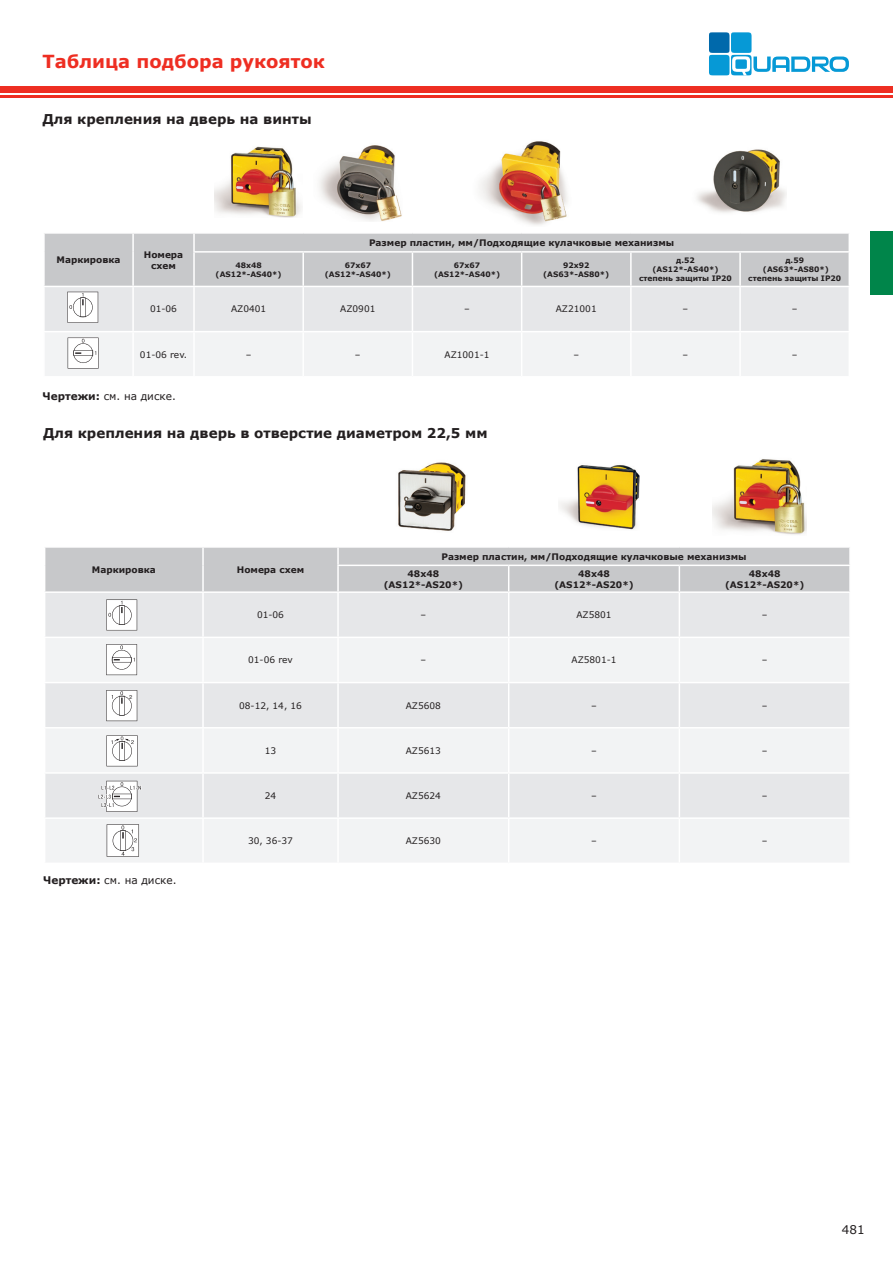
<style>
.page{position:relative;width:893px;height:1263px;background:#fff}
.page>*{position:absolute;margin:0;border:0;box-sizing:border-box;transform-origin:0 0}
.t1{font:700 18px "Verdana";color:#ee2e22}
.t2{font:700 13.5px "Verdana";color:#231f20}
.t3{font:12px "Verdana";color:#231f20}
.t4{font:10.5px "Verdana";color:#231f20}
.Paragraph_table_body{font:700 9px/10.8px "Verdana";color:#231f20;text-align:center}
.Paragraph_table_body-2{font:9px "Verdana";color:#231f20}
.Paragraph_table_body-3{font:700 7.5px "Verdana";color:#231f20}
.t5{font:5.4px "Pragmatica C";color:#231f20}
.s1{font-weight:700}
</style>
<div class="page">
<svg style="left:709px;top:32px;width:140px;height:43px"></svg>
<svg style="left:0;top:86px;width:3px;height:12px"></svg>
<div style="left:3px;top:86px;width:890px;height:6px;background:#ee2e22"></div>
<hr style="left:3px;top:95px;width:890px;height:3px;background:#ee2e22">
<div style="left:871px;top:231px;width:22px;height:64px;background:#00854a"></div>
<img style="left:479px;top:141px;width:89px;height:84px">
<img style="left:697px;top:149px;width:90px;height:64px">
<img style="left:214px;top:146px;width:88px;height:72px">
<img style="left:319px;top:145px;width:83px;height:76px">
<svg style="left:44px;top:233px;width:805px;height:143px"></svg>
<div style="left:45px;top:593px;width:804px;height:44px;background:#e6e7e9"></div>
<svg style="left:45px;top:638px;width:804px;height:224px;fill:#f2f3f4"></svg>
<div style="left:45px;top:547px;width:805px;height:44px;background:#c7c8ca"></div>
<hr style="left:849px;top:566px;width:2px;height:25px;background:#fff">
<hr style="left:202px;top:593px;width:2px;height:44px;background:#fff">
<hr style="left:337px;top:593px;width:2px;height:44px;background:#fff">
<hr style="left:508px;top:593px;width:1px;height:44px;background:#fff">
<hr style="left:679px;top:593px;width:1px;height:44px;background:#fff">
<hr style="left:202px;top:638px;width:2px;height:44px;background:#fff">
<hr style="left:337px;top:638px;width:2px;height:44px;background:#fff">
<hr style="left:508px;top:638px;width:1px;height:44px;background:#fff">
<hr style="left:679px;top:638px;width:1px;height:44px;background:#fff">
<hr style="left:44px;top:682px;width:159px;height:1px;background:#fff">
<hr style="left:203px;top:682px;width:135px;height:1px;background:#fff">
<hr style="left:202px;top:683px;width:2px;height:44px;background:#fff">
<hr style="left:338px;top:682px;width:171px;height:1px;background:#fff">
<hr style="left:337px;top:683px;width:2px;height:44px;background:#fff">
<hr style="left:509px;top:682px;width:170px;height:1px;background:#fff">
<hr style="left:508px;top:683px;width:1px;height:44px;background:#fff">
<hr style="left:679px;top:682px;width:172px;height:1px;background:#fff">
<hr style="left:679px;top:683px;width:1px;height:44px;background:#fff">
<hr style="left:44px;top:727px;width:159px;height:1px;background:#fff">
<hr style="left:203px;top:727px;width:135px;height:1px;background:#fff">
<hr style="left:202px;top:728px;width:2px;height:44px;background:#fff">
<hr style="left:338px;top:727px;width:171px;height:1px;background:#fff">
<hr style="left:337px;top:728px;width:2px;height:44px;background:#fff">
<hr style="left:509px;top:727px;width:170px;height:1px;background:#fff">
<hr style="left:508px;top:728px;width:1px;height:44px;background:#fff">
<hr style="left:679px;top:727px;width:172px;height:1px;background:#fff">
<hr style="left:679px;top:728px;width:1px;height:44px;background:#fff">
<hr style="left:44px;top:772px;width:159px;height:2px;background:#fff">
<hr style="left:203px;top:772px;width:135px;height:2px;background:#fff">
<hr style="left:202px;top:774px;width:2px;height:43px;background:#fff">
<hr style="left:338px;top:772px;width:171px;height:2px;background:#fff">
<hr style="left:337px;top:774px;width:2px;height:43px;background:#fff">
<hr style="left:509px;top:772px;width:170px;height:2px;background:#fff">
<hr style="left:508px;top:774px;width:1px;height:43px;background:#fff">
<hr style="left:679px;top:772px;width:172px;height:2px;background:#fff">
<hr style="left:679px;top:774px;width:1px;height:43px;background:#fff">
<hr style="left:44px;top:817px;width:159px;height:2px;background:#fff">
<hr style="left:203px;top:817px;width:135px;height:2px;background:#fff">
<hr style="left:202px;top:819px;width:2px;height:43px;background:#fff">
<hr style="left:338px;top:817px;width:171px;height:2px;background:#fff">
<hr style="left:337px;top:819px;width:2px;height:43px;background:#fff">
<hr style="left:509px;top:817px;width:170px;height:2px;background:#fff">
<hr style="left:508px;top:819px;width:1px;height:43px;background:#fff">
<hr style="left:679px;top:817px;width:172px;height:2px;background:#fff">
<hr style="left:679px;top:819px;width:1px;height:43px;background:#fff">
<img style="left:559px;top:465px;width:80px;height:65px">
<img style="left:398px;top:462px;width:68px;height:69px">
<img style="left:712px;top:459px;width:95px;height:76px">
<svg style="left:107px;top:824px;width:32px;height:33px"></svg>
<svg style="left:98px;top:781px;width:43px;height:31px"></svg>
<svg style="left:106px;top:690px;width:31px;height:31px"></svg>
<svg style="left:106px;top:735px;width:32px;height:31px"></svg>
<svg style="left:106px;top:599px;width:31px;height:31px"></svg>
<svg style="left:106px;top:644px;width:31px;height:31px"></svg>
<p class="t1" style="left:43px;top:49px;width:284px">Таблица подбора рукояток</p>
<p class="t2" style="left:43px;top:110px;width:271px">Для крепления на дверь на винты</p>
<p class="Paragraph_table_body" style="left:57px;top:254px;width:65px">Маркировка</p>
<p class="Paragraph_table_body" style="left:144px;top:249px;width:41px">Номера схем</p>
<p class="Paragraph_table_body-3" style="left:235px;top:259px;width:28px">48х48</p>
<p class="Paragraph_table_body-3" style="left:216px;top:268px;width:68px">(AS12*-AS40*)</p>
<p class="Paragraph_table_body" style="left:369px;top:237px;width:307px">Размер пластин, мм/Подходящие кулачковые механизмы</p>
<p class="Paragraph_table_body-3" style="left:345px;top:259px;width:28px">67х67</p>
<p class="Paragraph_table_body-3" style="left:325px;top:268px;width:68px">(AS12*-AS40*)</p>
<p class="Paragraph_table_body-3" style="left:454px;top:259px;width:28px">67х67</p>
<p class="Paragraph_table_body-3" style="left:434px;top:268px;width:68px">(AS12*-AS40*)</p>
<p class="Paragraph_table_body-3" style="left:563px;top:259px;width:28px">92х92</p>
<p class="Paragraph_table_body-3" style="left:543px;top:268px;width:68px">(AS63*-AS80*)</p>
<p class="Paragraph_table_body-3" style="left:676px;top:255px;width:20px">д.52</p>
<p class="Paragraph_table_body-3" style="left:652px;top:264px;width:68px">(AS12*-AS40*)</p>
<p class="Paragraph_table_body-3" style="left:639px;top:273px;width:94px">степень защиты IP20</p>
<p class="Paragraph_table_body-3" style="left:785px;top:255px;width:20px">д.59</p>
<p class="Paragraph_table_body-3" style="left:763px;top:264px;width:68px">(AS63*-AS80*)</p>
<p class="Paragraph_table_body-3" style="left:748px;top:273px;width:94px">степень защиты IP20</p>
<p class="Paragraph_table_body-2" style="left:150px;top:303px;width:28px">01-06</p>
<p class="Paragraph_table_body-2" style="left:231px;top:303px;width:37px">AZ0401</p>
<p class="Paragraph_table_body-2" style="left:340px;top:303px;width:37px">AZ0901</p>
<p class="Paragraph_table_body-2" style="left:464px;top:303px;width:7px">–</p>
<p class="Paragraph_table_body-2" style="left:556px;top:303px;width:42px">AZ21001</p>
<p class="Paragraph_table_body-2" style="left:683px;top:303px;width:7px">–</p>
<p class="Paragraph_table_body-2" style="left:792px;top:303px;width:7px">–</p>
<p class="Paragraph_table_body-2" style="left:140px;top:348px;width:49px">01-06 rev.</p>
<p class="Paragraph_table_body-2" style="left:246px;top:348px;width:7px">–</p>
<p class="Paragraph_table_body-2" style="left:355px;top:348px;width:7px">–</p>
<p class="Paragraph_table_body-2" style="left:445px;top:348px;width:47px">AZ1001-1</p>
<p class="Paragraph_table_body-2" style="left:573px;top:348px;width:7px">–</p>
<p class="Paragraph_table_body-2" style="left:683px;top:348px;width:7px">–</p>
<p class="Paragraph_table_body-2" style="left:792px;top:348px;width:7px">–</p>
<p class="t4" style="left:43px;top:389px;width:135px"><span class="s1">Чертежи:</span> см. на диске.</p>
<p class="t2" style="left:43px;top:424px;width:446px">Для крепления на дверь в отверстие диаметром 22,5 мм</p>
<p class="Paragraph_table_body" style="left:92px;top:564px;width:65px">Маркировка</p>
<p class="Paragraph_table_body" style="left:237px;top:564px;width:69px">Номера схем</p>
<p class="Paragraph_table_body" style="left:441px;top:551px;width:307px">Размер пластин, мм/Подходящие кулачковые механизмы</p>
<p class="Paragraph_table_body" style="left:408px;top:568px;width:33px">48х48</p>
<p class="Paragraph_table_body" style="left:384px;top:579px;width:81px">(AS12*-AS20*)</p>
<p class="Paragraph_table_body" style="left:578px;top:568px;width:33px">48х48</p>
<p class="Paragraph_table_body" style="left:554px;top:579px;width:81px">(AS12*-AS20*)</p>
<p class="Paragraph_table_body" style="left:749px;top:568px;width:33px">48х48</p>
<p class="Paragraph_table_body" style="left:725px;top:579px;width:81px">(AS12*-AS20*)</p>
<p class="t5" style="left:129px;top:694px;width:5px">2</p>
<p class="t4" style="left:43px;top:873px;width:135px"><span class="s1">Чертежи:</span> см. на диске.</p>
<p class="Paragraph_table_body-2" style="left:257px;top:609px;width:28px">01-06</p>
<p class="Paragraph_table_body-2" style="left:420px;top:609px;width:7px">–</p>
<p class="Paragraph_table_body-2" style="left:576px;top:609px;width:37px">AZ5801</p>
<p class="Paragraph_table_body-2" style="left:762px;top:609px;width:7px">–</p>
<p class="Paragraph_table_body-2" style="left:248px;top:654px;width:46px">01-06 rev</p>
<p class="Paragraph_table_body-2" style="left:420px;top:654px;width:7px">–</p>
<p class="Paragraph_table_body-2" style="left:571px;top:654px;width:47px">AZ5801-1</p>
<p class="Paragraph_table_body-2" style="left:762px;top:654px;width:7px">–</p>
<p class="Paragraph_table_body-2" style="left:239px;top:699px;width:64px">08-12, 14, 16</p>
<p class="Paragraph_table_body-2" style="left:406px;top:699px;width:37px">AZ5608</p>
<p class="Paragraph_table_body-2" style="left:591px;top:699px;width:7px">–</p>
<p class="Paragraph_table_body-2" style="left:762px;top:699px;width:7px">–</p>
<p class="Paragraph_table_body-2" style="left:265px;top:744px;width:13px">13</p>
<p class="Paragraph_table_body-2" style="left:406px;top:744px;width:37px">AZ5613</p>
<p class="Paragraph_table_body-2" style="left:591px;top:744px;width:7px">–</p>
<p class="Paragraph_table_body-2" style="left:762px;top:744px;width:7px">–</p>
<p class="Paragraph_table_body-2" style="left:265px;top:789px;width:13px">24</p>
<p class="Paragraph_table_body-2" style="left:406px;top:789px;width:37px">AZ5624</p>
<p class="Paragraph_table_body-2" style="left:591px;top:789px;width:7px">–</p>
<p class="Paragraph_table_body-2" style="left:762px;top:789px;width:7px">–</p>
<p class="Paragraph_table_body-2" style="left:248px;top:835px;width:46px">30, 36-37</p>
<p class="Paragraph_table_body-2" style="left:406px;top:835px;width:37px">AZ5630</p>
<p class="Paragraph_table_body-2" style="left:591px;top:835px;width:7px">–</p>
<p class="Paragraph_table_body-2" style="left:762px;top:835px;width:7px">–</p>
<h3 class="t3" style="left:842px;top:1221px;width:24px">481</h3>
</div>
